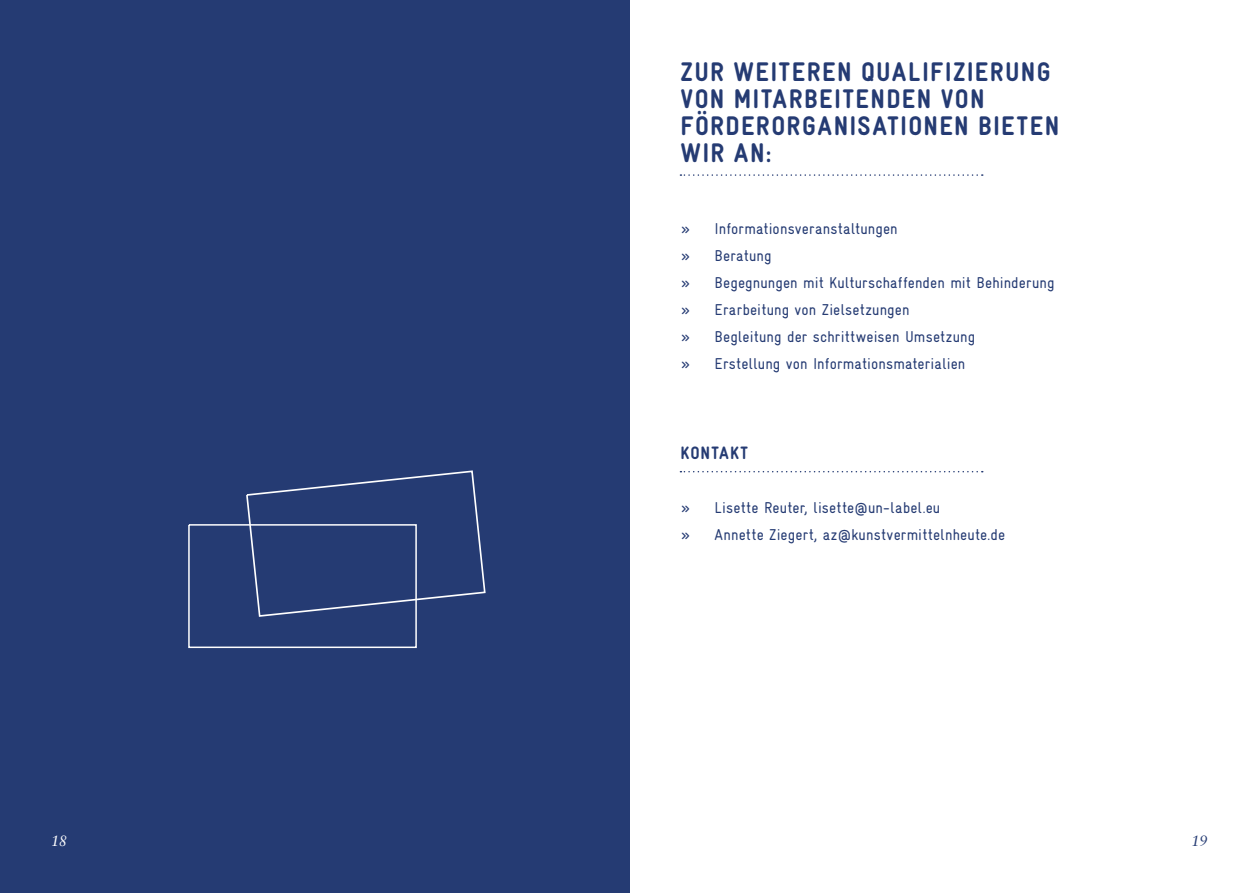
<style>
.page{position:relative;width:1259px;height:893px;background:#fff}
.page>*{position:absolute;margin:0;border:0;box-sizing:border-box;transform-origin:0 0}
.t1{font:900 27px/27px "Gravur Condensed";letter-spacing:.05em;color:#253b73}
.t2{font:900 18px "Gravur Condensed";letter-spacing:.055em;color:#253b73}
.t3{font:15.75px/27px "Gravur Condensed";letter-spacing:.01em;color:#253b73}
.t4{font:italic 15px "Sabon LT";color:#fff}
.t5{font:italic 15px "Sabon LT";color:#253b73}
</style>
<div class="page">
<div style="left:0;top:0;width:629px;height:893px;background:#253b73"></div>
<div style="left:188px;top:524px;width:229px;height:124px;border:2px solid #fff"></div>
<svg style="left:245px;top:470px;width:241px;height:148px"></svg>
<svg style="left:680px;top:174px;width:302px;height:2px"></svg>
<svg style="left:680px;top:471px;width:302px;height:1px"></svg>
<h1 class="t1" style="left:680px;top:58px;width:380px">ZUR WEITEREN QUALIFIZIERUNG<br>VON MITARBEITENDEN VON<br>FÖRDERORGANISATIONEN BIETEN<br>WIR AN:</h1>
<p class="t3" style="left:680px;top:215px;width:375px">» Informationsveranstaltungen<br>» Beratung<br>» Begegnungen mit Kulturschaffenden mit Behinderung » Erarbeitung von Zielsetzungen<br>» Begleitung der schrittweisen Umsetzung<br>» Erstellung von Informationsmaterialien</p>
<p class="t2" style="left:680px;top:443px;width:69px">KONTAKT</p>
<p class="t3" style="left:680px;top:494px;width:326px">» Lisette Reuter, lisette@un-label.eu<br>» Annette Ziegert, az@kunstvermittelnheute.de</p>
<p class="t4" style="left:51px;top:832px;width:18px">18</p>
<p class="t5" style="left:1191px;top:832px;width:18px">19</p>
</div>
